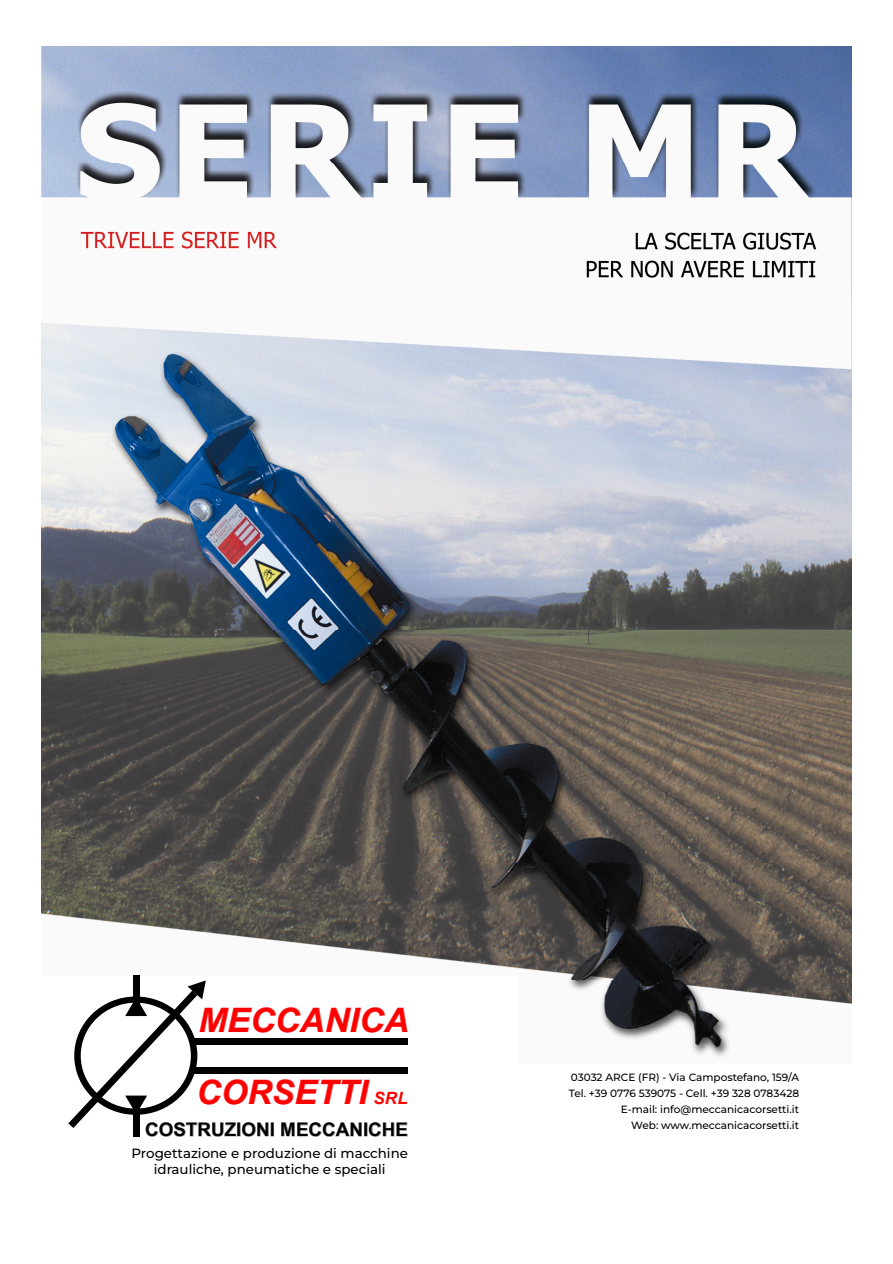
<style>
.page{position:relative;width:893px;height:1264px;background:#fff}
.page>*{position:absolute;margin:0;border:0;box-sizing:border-box;transform-origin:0 0}
.t1{font:italic 700 33.45px "Arial Narrow";color:#f00;scale:1.23 1}
.t2{font:italic 700 33.45px "Arial Narrow";color:#f00;scale:1.26 1}
.t3{font:700 18.6px "Arial Narrow";color:#000;scale:1.23 1}
.t4{font:500 13.35px/16px "Montserrat";color:#000;text-align:center}
.t5{font:500 10.5px/16px "Montserrat";color:#000;text-align:right}
.s1{font-family:"Arial";font-size:16.95px}
</style>
<div class="page">
<img style="left:41px;top:46px;width:810px;height:585px">
<svg style="left:41px;top:631px;width:810px;height:426px;background:#65615c"></svg>
<div style="left:21px;top:975px;width:498px;height:288px;background:#fff"></div>
<div style="left:133px;top:975px;width:7px;height:31px;background:#000"></div>
<svg style="left:68px;top:980px;width:339px;height:156px"></svg>
<h1 class="t2" style="left:198px;top:1007px;width:169px">MECCANICA</h1>
<h1 class="t1" style="left:197px;top:1079px;width:173px">CORSETTI <span class="s1">SRL</span></h1>
<h2 class="t3" style="left:145px;top:1122px;width:215px">COSTRUZIONI MECCANICHE</h2>
<p class="t4" style="left:131px;top:1145px;width:278px">Progettazione e produzione di macchine idrauliche, pneumatiche e speciali</p>
<p class="t5" style="left:569px;top:1069px;width:232px">03032 ARCE (FR) - Via Campostefano, 159/A Tel. +39 0776 539075 - Cell. +39 328 0783428<br>E-mail: info@meccanicacorsetti.it<br>Web: www.meccanicacorsetti.it</p>
</div>
